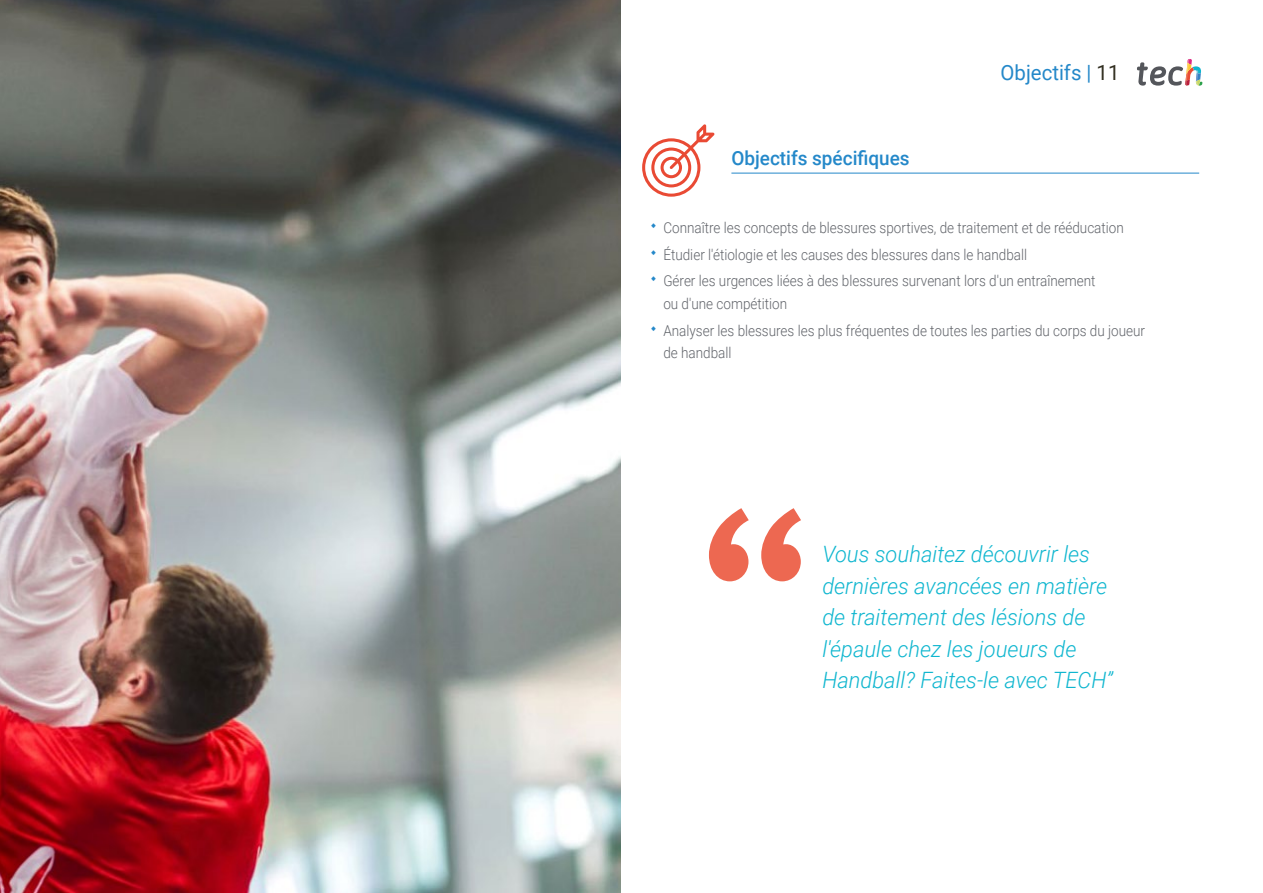
<style>
.page{position:relative;width:1263px;height:893px;background:#fff}
.page>*{position:absolute;margin:0;border:0;box-sizing:border-box;transform-origin:0 0}
.t1{font:italic 300 22.5px/31.5px "Roboto";color:#0fb6cf}
.t2{font:21px "Roboto";color:#2488c9}
.t3{font:500 19.5px "Roboto";color:#2488c9}
.t4{font:300 15px/26.7px "Roboto";color:#61646a;scale:.9 1}
.s1{color:#312e20}
</style>
<div class="page">
<svg style="left:1137px;top:59px;width:65px;height:27px"></svg>
<hr style="left:731px;top:173px;width:468px;height:1px;background:#2488c9">
<svg style="left:642px;top:124px;width:72px;height:73px"></svg>
<img style="left:0;top:0;width:621px;height:893px">
<svg style="left:709px;top:508px;width:92px;height:73px"></svg>
<h3 class="t3" style="left:731px;top:144px;width:180px">Objectifs spécifiques</h3>
<h2 class="t2" style="left:1000px;top:57px;width:120px">Objectifs | <span class="s1">11</span></h2>
<p class="t4" style="left:663px;top:214px;width:513px">Connaître les concepts de blessures sportives, de traitement et de rééducation<br>Étudier l'étiologie et les causes des blessures dans le handball<br>Gérer les urgences liées à des blessures survenant lors d'un entraînement</p>
<p class="t4" style="left:663px;top:290px;width:537px">ou d'une compétition<br>Analyser les blessures les plus fréquentes de toutes les parties du corps du joueur</p>
<p class="t4" style="left:663px;top:339px;width:77px">de handball</p>
<h1 class="t1" style="left:822px;top:537px;width:292px">Vous souhaitez découvrir les dernières avancées en matière de traitement des lésions de l'épaule chez les joueurs de<br>Handball? Faites-le avec TECH”</h1>
</div>
